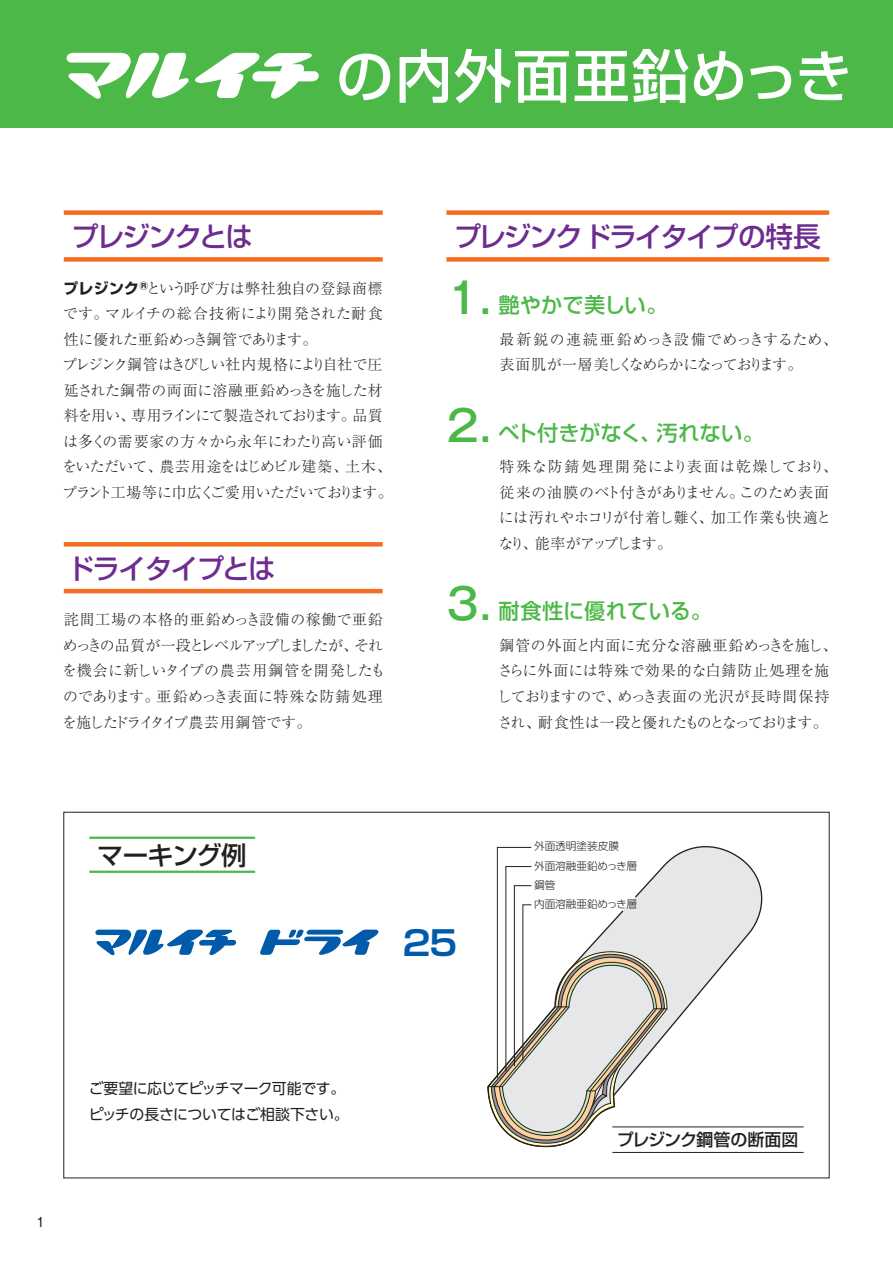
<style>
.page{position:relative;width:893px;height:1263px;background:#fff}
.page>*{position:absolute;margin:0;border:0;box-sizing:border-box;transform-origin:0 0}
.t1{font:500 57.45px "Shin Go Pr 6 N";letter-spacing:.03em;color:#fff}
.t2{font:700 34.05px "Shin Go Pr 6 N De";color:#015aaa;scale:1.1 1}
.t3{font:500 27.6px "Shin Go Pr 6 N";letter-spacing:-.065em;color:#6e2c91}
.t4{font:500 25.5px "Shin Go Pr 6 N";letter-spacing:-.025em;color:#231f20}
.t5{font:500 21.3px "Shin Go Pr 6 N";letter-spacing:.005em;color:#4cb848}
.t6{font:500 16.95px "Shin Go Pr 6 N";letter-spacing:-.02em;color:#231f20}
.t7{font:300 14.85px/25.5px "Ryumin Pr 6 N";letter-spacing:-.01em;color:#231f20}
.t8{font:300 14.85px/25.5px "Ryumin Pr 6 N";letter-spacing:-.03em;color:#231f20}
.t9{font:300 14.85px/25.5px "Ryumin Pr 6 N";letter-spacing:.015em;color:#231f20}
.t10{font:14.85px/26.1px "UD Shin Go Pro";letter-spacing:-.03em;color:#231f20}
.t11{font:12.75px "Gothic MB101 Pr 6 N";color:#231f20}
.t12{font:300 10.65px/19.2px "UD Shin Go Pro";color:#231f20}
.s1{font-family:"Shin Go Pr 6 N";font-weight:700}
.s2{font-family:"Gothic MB101 Pr 6 N";font-size:42.45px}
</style>
<div class="page">
<div style="left:0;top:0;width:893px;height:128px;background:#4cb848"></div>
<svg style="left:66px;top:52px;width:253px;height:47px"></svg>
<svg style="left:497px;top:846px;width:271px;height:302px"></svg>
<svg style="left:95px;top:929px;width:142px;height:27px"></svg>
<svg style="left:260px;top:930px;width:119px;height:25px"></svg>
<hr style="left:612px;top:1152px;width:192px;height:1px;background:#231f20">
<hr style="left:612px;top:1126px;width:192px;height:1px;background:#231f20">
<hr style="left:89px;top:871px;width:166px;height:2px;background:#4cb848">
<hr style="left:89px;top:837px;width:166px;height:2px;background:#4cb848">
<svg style="left:487px;top:847px;width:180px;height:300px"></svg>
<div style="left:446px;top:257px;width:383px;height:5px;background:#f36e21"></div>
<div style="left:446px;top:210px;width:383px;height:5px;background:#f36e21"></div>
<div style="left:64px;top:257px;width:319px;height:5px;background:#f36e21"></div>
<div style="left:64px;top:210px;width:319px;height:5px;background:#f36e21"></div>
<hr style="left:64px;top:589px;width:319px;height:4px;background:#f36e21">
<div style="left:64px;top:542px;width:319px;height:5px;background:#f36e21"></div>
<h1 class="t1" style="left:336px;top:29px;width:518px">の内外面亜鉛めっき</h1>
<h3 class="t3" style="left:71px;top:214px;width:183px">プレジンクとは</h3>
<h3 class="t3" style="left:454px;top:214px;width:369px">プレジンク ドライタイプの特長</h3>
<p class="t8" style="left:62px;top:275px;width:332px"><span class="s1">プレジンク</span><sup>Ⓡ</sup>という呼び方は弊社独自の登録商標です。マルイチの総合技術により開発された耐食性に優れた亜鉛めっき鋼管であります。<br>プレジンク鋼管はきびしい社内規格により自社で圧延された鋼帯の両面に溶融亜鉛めっきを施した材料を用い、専用ラインにて製造されております。品質は多くの需要家の方々から永年にわたり高い評価をいただいて、農芸用途をはじめビル建築、土木、プラント工場等に巾広くご愛用いただいております。</p>
<h3 class="t5" style="left:446px;top:287px;width:223px"><span class="s2">1.</span> 艶やかで美しい。</h3>
<p class="t7" style="left:500px;top:326px;width:339px">最新鋭の連続亜鉛めっき設備でめっきするため、表面肌が一層美しくなめらかになっております。</p>
<h3 class="t5" style="left:446px;top:415px;width:319px"><span class="s2">2.</span> ベト付きがなく、汚れない。</h3>
<p class="t9" style="left:498px;top:453px;width:341px">特殊な防錆処理開発により表面は乾燥しており、従来の油膜のベト付きがありません。このため表面には汚れやホコリが付着し難く、加工作業も快適となり、能率がアップします。</p>
<h3 class="t5" style="left:446px;top:594px;width:267px"><span class="s2">3.</span> 耐食性に優れている。</h3>
<p class="t7" style="left:497px;top:632px;width:342px">鋼管の外面と内面に充分な溶融亜鉛めっきを施し、さらに外面には特殊で効果的な白錆防止処理を施しておりますので、めっき表面の光沢が長時間保持され、耐食性は一段と優れたものとなっております。</p>
<h3 class="t3" style="left:67px;top:545px;width:211px">ドライタイプとは</h3>
<p class="t7" style="left:62px;top:606px;width:325px">詫間工場の本格的亜鉛めっき設備の稼働で亜鉛めっきの品質が一段とレベルアップしましたが、それを機会に新しいタイプの農芸用鋼管を開発したものであります。亜鉛めっき表面に特殊な防錆処理を施したドライタイプ農芸用鋼管です。</p>
<h3 class="t4" style="left:97px;top:834px;width:151px">マーキング例</h3>
<p class="t12" style="left:534px;top:836px;width:105px">外面透明塗装皮膜<br>外面溶融亜鉛めっき層鋼管<br>内面溶融亜鉛めっき層</p>
<h2 class="t2" style="left:403px;top:915px;width:51px">25</h2>
<p class="t11" style="left:36px;top:1212px;width:10px">1</p>
<p class="t10" style="left:89px;top:1075px;width:262px">ご要望に応じてピッチマーク可能です。ピッチの長さについてはご相談下さい。</p>
<p class="t6" style="left:617px;top:1126px;width:183px">プレジンク鋼管の断面図</p>
</div>
